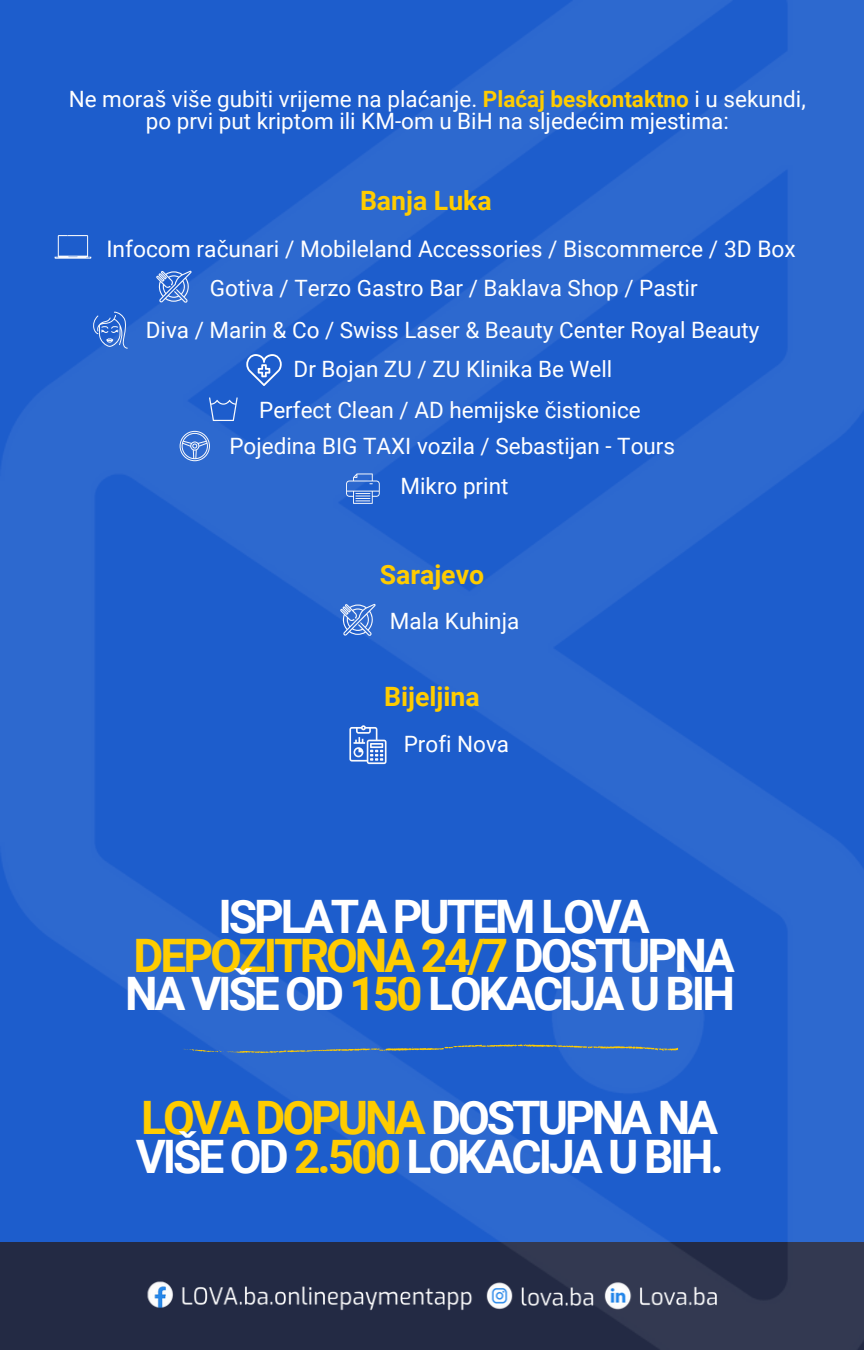
<style>
.page{position:relative;width:864px;height:1350px;background:#fff}
.page>*{position:absolute;margin:0;border:0;box-sizing:border-box;transform-origin:0 0}
.t1{font:700 46.12px/38.5px "Roboto";letter-spacing:-.065em;color:#fff;text-align:center}
.t2{font:700 26.55px "Roboto";color:#fc0}
.t3{font:22.72px "Roboto";color:#fff}
.t4{font:22.5px/22.1px "Roboto";color:#fff;text-align:center}
.s1{font-weight:700;color:#fc0}
.s2{color:#fc0}
</style>
<div class="page">
<img style="left:0;top:0;width:864px;height:1350px">
<svg style="left:340px;top:604px;width:36px;height:32px"></svg>
<svg style="left:349px;top:725px;width:38px;height:39px"></svg>
<img style="left:127px;top:1274px;width:602px;height:54px">
<svg style="left:54px;top:235px;width:37px;height:24px"></svg>
<svg style="left:156px;top:271px;width:36px;height:32px"></svg>
<svg style="left:92px;top:312px;width:36px;height:37px"></svg>
<svg style="left:209px;top:397px;width:29px;height:24px"></svg>
<svg style="left:180px;top:431px;width:30px;height:30px"></svg>
<svg style="left:346px;top:473px;width:34px;height:31px"></svg>
<svg style="left:246px;top:354px;width:36px;height:32px"></svg>
<svg style="left:182px;top:1044px;width:496px;height:9px"></svg>
<p class="t4" style="left:69px;top:89px;width:738px">Ne moraš više gubiti vrijeme na plaćanje. <span class="s1">Plaćaj beskontaktno</span> i u sekundi, po prvi put kriptom ili KM-om u BiH na sljedećim mjestima:</p>
<p class="t2" style="left:360px;top:186px;width:133px">Banja Luka</p>
<p class="t3" style="left:106px;top:236px;width:691px">Infocom računari / Mobileland Accessories / Biscommerce / 3D Box</p>
<p class="t4" style="left:210px;top:278px;width:489px">Gotiva / Terzo Gastro Bar / Baklava Shop / Pastir</p>
<p class="t4" style="left:146px;top:319px;width:615px">Diva / Marin &amp; Co / Swiss Laser &amp; Beauty Center Royal Beauty</p>
<p class="t4" style="left:294px;top:359px;width:320px">Dr Bojan ZU / ZU Klinika Be Well</p>
<p class="t4" style="left:259px;top:400px;width:383px">Perfect Clean / AD hemijske čistionice</p>
<p class="t4" style="left:229px;top:435px;width:447px">Pojedina BIG TAXI vozila / Sebastijan - Tours</p>
<p class="t4" style="left:401px;top:476px;width:109px">Mikro print</p>
<p class="t2" style="left:380px;top:560px;width:106px">Sarajevo</p>
<p class="t4" style="left:390px;top:611px;width:131px">Mala Kuhinja</p>
<p class="t2" style="left:384px;top:682px;width:97px">Bijeljina</p>
<p class="t4" style="left:404px;top:733px;width:107px">Profi Nova</p>
<p class="t1" style="left:125px;top:898px;width:611px">ISPLATA PUTEM LOVA<br><span class="s2">DEPOZITRONA 24/7</span> DOSTUPNA<br>NA VIŠE OD <span class="s2">150</span> LOKACIJA U BIH</p>
<p class="t1" style="left:136px;top:1099px;width:590px;text-align:left"><span class="s2">LOVA DOPUNA</span> DOSTUPNA NA<br>VIŠE OD <span class="s2">2.500</span> LOKACIJA U BIH.</p>
</div>
